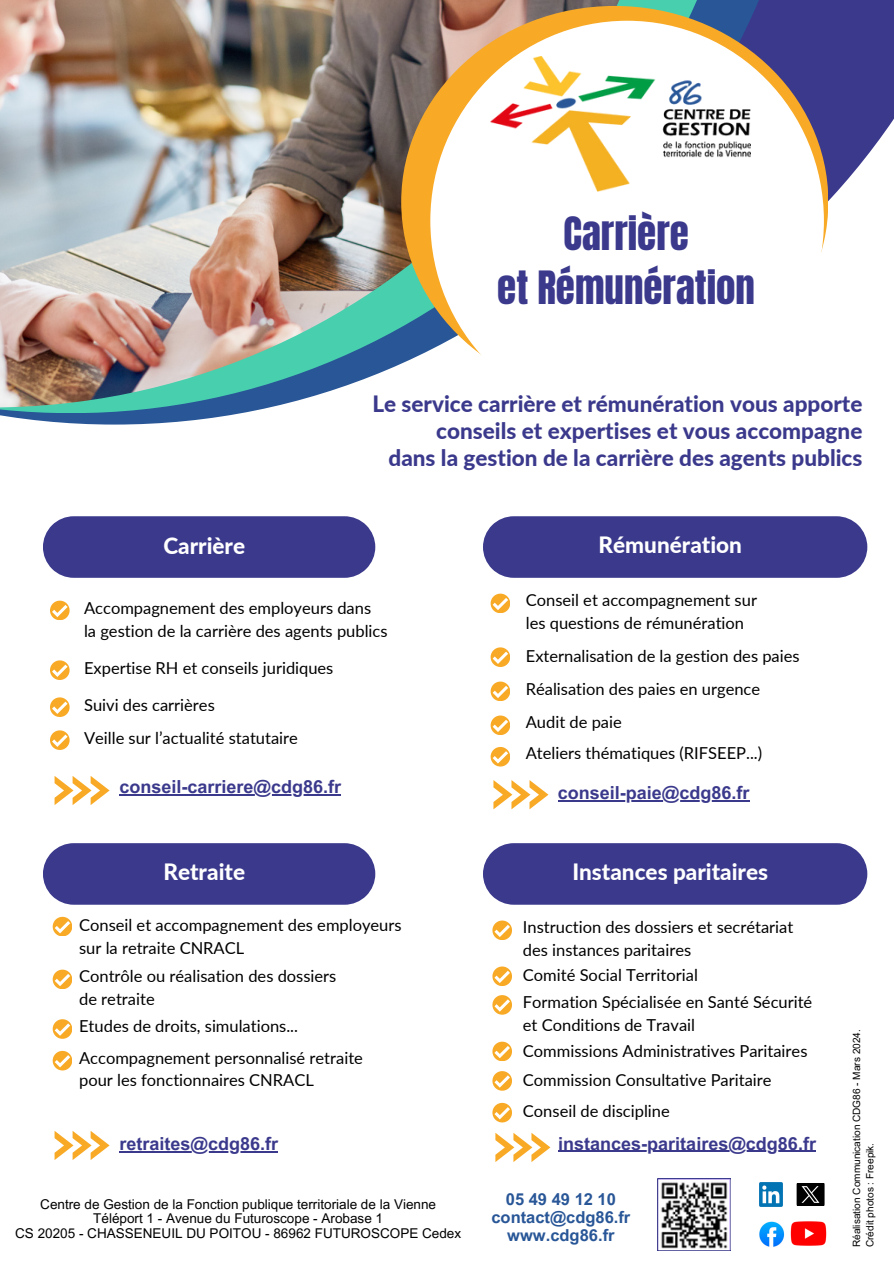
<style>
.page{position:relative;width:894px;height:1264px;background:#fff}
.page>*{position:absolute;margin:0;border:0;box-sizing:border-box;transform-origin:0 0}
.t1{font:39px/54px "Anton";color:#3b398c;text-align:center}
.t2{font:800 22.5px/27px "Lato";color:#3b398c;text-align:right}
.t3{font:800 22.5px "Lato";color:#fff}
.t4{font:700 18px "Arial MT Pro";color:#3b398c}
.t5{font:16.5px/22.5px "Lato";color:#000}
.t6{font:700 16.5px/18px "Arial MT Pro";color:#285697;text-align:center}
.t7{font:13.5px/14.7px "Arial MT Pro";color:#000;text-align:center}
.t8{font:10.05px "Arial MT Pro";color:#000}
</style>
<div class="page">
<svg style="left:813px;top:0;width:80px;height:253px;fill:#3b398c"></svg>
<svg style="left:0;top:0;width:813px;height:424px"></svg>
<svg style="left:0;top:0;width:755px;height:413px"></svg>
<img style="left:0;top:0;width:680px;height:407px">
<div style="left:401px;top:6px;width:426px;height:392px;background:#f8aa27;border-radius:50%"></div>
<div style="left:430px;top:21px;width:393px;height:400px;background:#fff;border-radius:50%"></div>
<img style="left:490px;top:56px;width:260px;height:135px">
<img style="left:759px;top:1182px;width:23px;height:24px">
<img style="left:796px;top:1183px;width:28px;height:22px">
<img style="left:790px;top:1221px;width:37px;height:25px">
<img style="left:759px;top:1221px;width:26px;height:26px">
<svg style="left:50px;top:600px;width:19px;height:19px"></svg>
<svg style="left:50px;top:697px;width:19px;height:19px"></svg>
<svg style="left:50px;top:730px;width:19px;height:19px"></svg>
<svg style="left:43px;top:516px;width:332px;height:62px;background:#444291"></svg>
<div style="left:483px;top:516px;width:384px;height:62px;background:#3b398c"></div>
<svg style="left:490px;top:593px;width:19px;height:19px"></svg>
<svg style="left:490px;top:681px;width:19px;height:19px"></svg>
<svg style="left:490px;top:747px;width:19px;height:19px"></svg>
<svg style="left:50px;top:660px;width:19px;height:19px"></svg>
<svg style="left:490px;top:647px;width:19px;height:19px"></svg>
<svg style="left:53px;top:916px;width:19px;height:20px"></svg>
<svg style="left:53px;top:969px;width:19px;height:19px"></svg>
<svg style="left:53px;top:1019px;width:19px;height:19px"></svg>
<div style="left:43px;top:843px;width:332px;height:61px;background:#3b398c"></div>
<div style="left:483px;top:843px;width:384px;height:61px;background:#3b398c"></div>
<svg style="left:492px;top:920px;width:19px;height:19px"></svg>
<svg style="left:492px;top:1041px;width:19px;height:19px"></svg>
<svg style="left:492px;top:1071px;width:19px;height:19px"></svg>
<svg style="left:492px;top:1102px;width:19px;height:19px"></svg>
<svg style="left:53px;top:1050px;width:19px;height:20px"></svg>
<svg style="left:492px;top:966px;width:19px;height:19px"></svg>
<svg style="left:490px;top:715px;width:19px;height:19px"></svg>
<hr style="left:119px;top:794px;width:222px;height:1px;background:#3b398c">
<hr style="left:557px;top:800px;width:192px;height:1px;background:#3b398c">
<hr style="left:119px;top:1151px;width:159px;height:1px;background:#3b398c">
<hr style="left:558px;top:1150px;width:257px;height:1px;background:#3b398c">
<svg style="left:492px;top:995px;width:19px;height:19px"></svg>
<svg style="left:55px;top:1131px;width:54px;height:28px"></svg>
<svg style="left:495px;top:1133px;width:55px;height:28px"></svg>
<svg style="left:55px;top:776px;width:54px;height:29px"></svg>
<svg style="left:493px;top:780px;width:55px;height:29px"></svg>
<img style="left:661px;top:1182px;width:67px;height:66px">
<div style="left:657px;top:1178px;width:73px;height:72px;border:1px solid #3b398c"></div>
<p class="t1" style="left:497px;top:208px;width:259px">Carrière<br>et Rémunération</p>
<p class="t3" style="left:163px;top:531px;width:83px">Carrière</p>
<h4 class="t2" style="left:372px;top:389px;width:491px">Le service carrière et rémunération vous apporte conseils et expertises et vous accompagne<br>dans la gestion de la carrière des agents publics</h4>
<p class="t3" style="left:598px;top:530px;width:145px">Rémunération</p>
<p class="t5" style="left:84px;top:596px;width:305px">Accompagnement des employeurs dans<br>la gestion de la carrière des agents publics</p>
<p class="t5" style="left:84px;top:657px;width:251px">Expertise RH et conseils juridiques</p>
<h4 class="t5" style="left:84px;top:693px;width:132px">Suivi des carrières</h4>
<h4 class="t5" style="left:84px;top:726px;width:215px">Veille sur l’actualité statutaire</h4>
<h4 class="t5" style="left:525px;top:589px;width:233px">Conseil et accompagnement sur les questions de rémunération</h4>
<h4 class="t5" style="left:525px;top:644px;width:275px">Externalisation de la gestion des paies</h4>
<p class="t5" style="left:525px;top:677px;width:236px">Réalisation des paies en urgence</p>
<p class="t5" style="left:525px;top:710px;width:97px">Audit de paie</p>
<h4 class="t5" style="left:525px;top:741px;width:238px">Ateliers thématiques (RIFSEEP...)</h4>
<h4 class="t4" style="left:119px;top:780px;width:223px">conseil-carriere@cdg86.fr</h4>
<p class="t4" style="left:557px;top:786px;width:193px">conseil-paie@cdg86.fr</p>
<p class="t3" style="left:163px;top:858px;width:83px">Retraite</p>
<p class="t5" style="left:79px;top:913px;width:324px">Conseil et accompagnement des employeurs sur la retraite CNRACL</p>
<h3 class="t5" style="left:79px;top:964px;width:259px">Contrôle ou réalisation des dossiers de retraite</h3>
<p class="t5" style="left:79px;top:1014px;width:220px">Etudes de droits, simulations...</p>
<h4 class="t5" style="left:79px;top:1046px;width:285px">Accompagnement personnalisé retraite pour les fonctionnaires CNRACL</h4>
<p class="t3" style="left:572px;top:857px;width:197px">Instances paritaires</p>
<h3 class="t5" style="left:522px;top:915px;width:272px">Instruction des dossiers et secrétariat des instances paritaires</h3>
<h2 class="t5" style="left:522px;top:990px;width:291px">Formation Spécialisée en Santé Sécurité et Conditions de Travail</h2>
<h4 class="t5" style="left:522px;top:963px;width:176px">Comité Social Territorial</h4>
<h3 class="t5" style="left:522px;top:1038px;width:286px">Commissions Administratives Paritaires</h3>
<h4 class="t5" style="left:522px;top:1068px;width:250px">Commission Consultative Paritaire</h4>
<p class="t5" style="left:522px;top:1099px;width:148px">Conseil de discipline</p>
<h4 class="t4" style="left:119px;top:1137px;width:160px">retraites@cdg86.fr</h4>
<p class="t4" style="left:558px;top:1136px;width:259px">instances-paritaires@cdg86.fr</p>
<p class="t7" style="left:15px;top:1198px;width:447px">Centre de Gestion de la Fonction publique territoriale de la Vienne<br>Téléport 1 - Avenue du Futuroscope - Arobase 1<br>CS 20205 - CHASSENEUIL DU POITOU - 86962 FUTUROSCOPE Cedex</p>
<h4 class="t6" style="left:491px;top:1192px;width:140px">05 49 49 12 10 contact@cdg86.fr www.cdg86.fr</h4>
<p class="t8" style="left:852px;top:1247px;width:219px;rotate:-90deg">Réalisation Communication CDG86 - Mars 2024.</p>
<h4 class="t8" style="left:865px;top:1247px;width:106px;rotate:-90deg">Crédit photos : Freepik.</h4>
</div>
